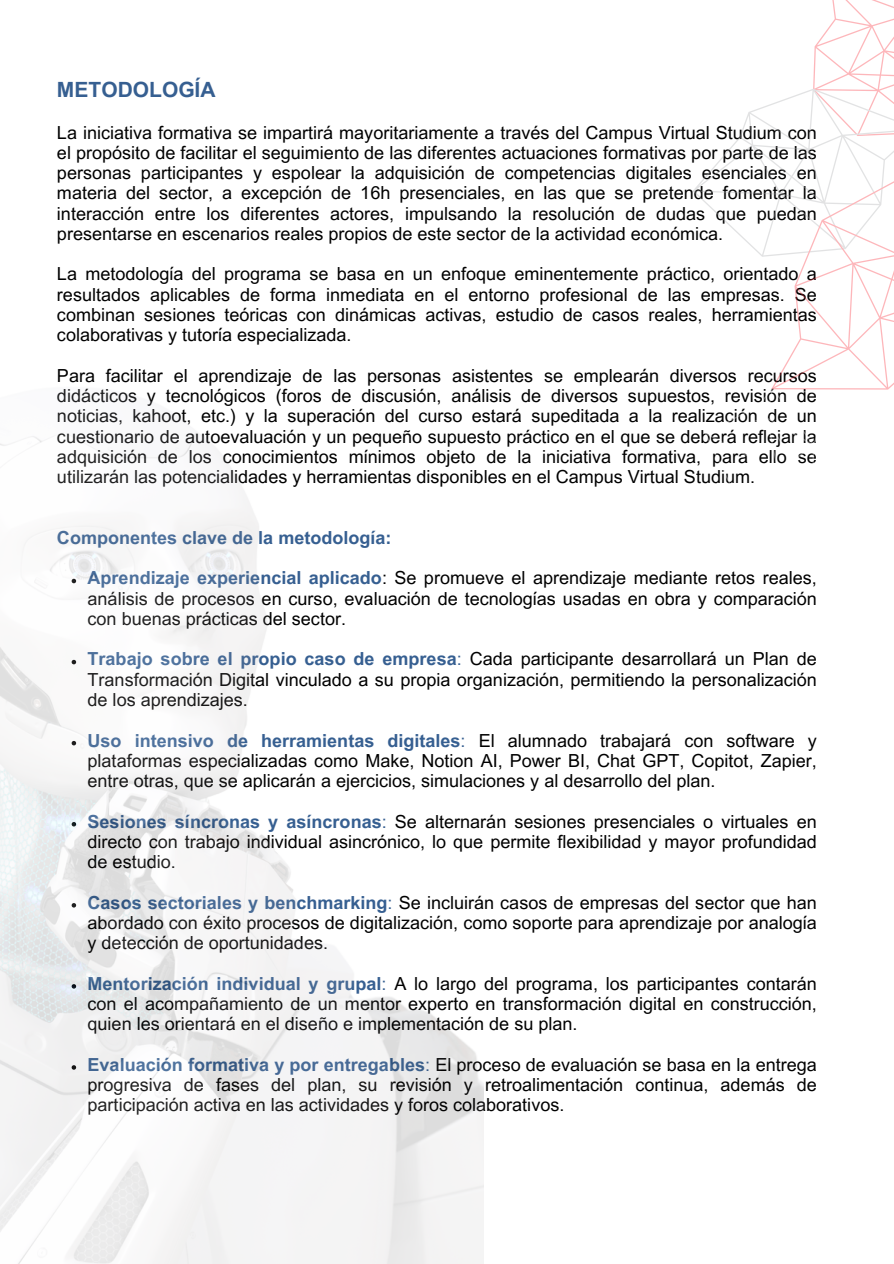
<style>
.page{position:relative;width:894px;height:1264px;background:#fff}
.page>*{position:absolute;margin:0;border:0;box-sizing:border-box;transform-origin:0 0}
.t1{font:700 21px "Arial MT Pro";color:#365f91}
.t2{font:18px/20.2px "Arial MT Pro";color:#000;text-align:justify}
.t3{font:700 18px "Arial MT Pro";color:#365f91}
.s1{font-weight:700;color:#365f91}
.s2{color:#365f91}
</style>
<div class="page">
<img style="left:0;top:432px;width:483px;height:831px">
<svg style="left:693px;top:0;width:200px;height:390px"></svg>
<p class="t1" style="left:57px;top:82px;width:160px">METODOLOGÍA</p>
<h1 class="t2" style="left:57px;top:124px;width:761px">La iniciativa formativa se impartirá mayoritariamente a través del Campus Virtual Studium con el propósito de facilitar el seguimiento de las diferentes actuaciones formativas por parte de las personas participantes y espolear la adquisición de competencias digitales esenciales en materia del sector, a excepción de 16h presenciales, en las que se pretende fomentar la interacción entre los diferentes actores, impulsando la resolución de dudas que puedan presentarse en escenarios reales propios de este sector de la actividad económica.</h1>
<p class="t2" style="left:57px;top:266px;width:761px">La metodología del programa se basa en un enfoque eminentemente práctico, orientado a resultados aplicables de forma inmediata en el entorno profesional de las empresas. Se combinan sesiones teóricas con dinámicas activas, estudio de casos reales, herramientas colaborativas y tutoría especializada.</p>
<p class="t2" style="left:57px;top:367px;width:761px">Para facilitar el aprendizaje de las personas asistentes se emplearán diversos recursos didácticos y tecnológicos (foros de discusión, análisis de diversos supuestos, revisión de noticias, kahoot, etc.) y la superación del curso estará supeditada a la realización de un cuestionario de autoevaluación y un pequeño supuesto práctico en el que se deberá reflejar la adquisición de los conocimientos mínimos objeto de la iniciativa formativa, para ello se utilizarán las potencialidades y herramientas disponibles en el Campus Virtual Studium.</p>
<p class="t3" style="left:57px;top:531px;width:336px">Componentes clave de la metodología:</p>
<h2 class="t2" style="left:88px;top:570px;width:730px"><span class="s1">Aprendizaje experiencial aplicado</span>: Se promueve el aprendizaje mediante retos reales, análisis de procesos en curso, evaluación de tecnologías usadas en obra y comparación con buenas prácticas del sector.</h2>
<p class="t2" style="left:88px;top:651px;width:730px"><span class="s1">Trabajo sobre el propio caso de empresa</span><span class="s2">:</span> Cada participante desarrollará un Plan de Transformación Digital vinculado a su propia organización, permitiendo la personalización de los aprendizajes.</p>
<p class="t2" style="left:88px;top:732px;width:730px"><span class="s1">Uso intensivo de herramientas digitales</span><span class="s2">:</span> El alumnado trabajará con software y plataformas especializadas como Make, Notion AI, Power BI, Chat GPT, Copitot, Zapier, entre otras, que se aplicarán a ejercicios, simulaciones y al desarrollo del plan.</p>
<p class="t2" style="left:88px;top:813px;width:730px"><span class="s1">Sesiones síncronas y asíncronas</span><span class="s2">:</span> Se alternarán sesiones presenciales o virtuales en directo con trabajo individual asincrónico, lo que permite flexibilidad y mayor profundidad de estudio.</p>
<p class="t2" style="left:88px;top:894px;width:730px"><span class="s1">Casos sectoriales y benchmarking</span><span class="s2">:</span> Se incluirán casos de empresas del sector que han abordado con éxito procesos de digitalización, como soporte para aprendizaje por analogía y detección de oportunidades.</p>
<p class="t2" style="left:88px;top:975px;width:730px"><span class="s1">Mentorización individual y grupal</span><span class="s2">:</span> A lo largo del programa, los participantes contarán con el acompañamiento de un mentor experto en transformación digital en construcción, quien les orientará en el diseño e implementación de su plan.</p>
<p class="t2" style="left:88px;top:1056px;width:730px"><span class="s1">Evaluación formativa y por entregables</span><span class="s2">:</span> El proceso de evaluación se basa en la entrega progresiva de fases del plan, su revisión y retroalimentación continua, además de participación activa en las actividades y foros colaborativos.</p>
</div>
